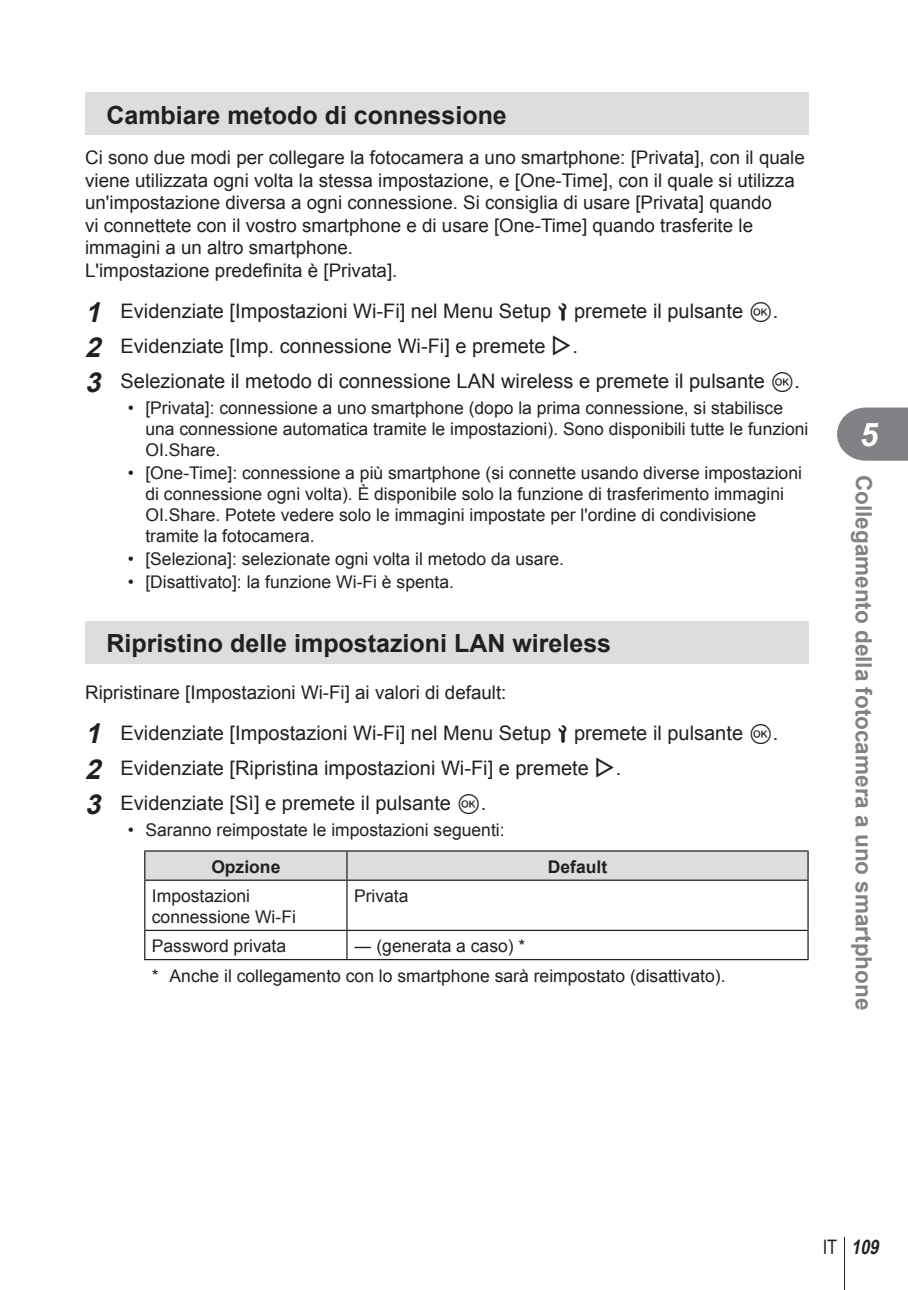
<style>
.page{position:relative;width:908px;height:1290px;background:#fff}
.page>*{position:absolute;margin:0;border:0;box-sizing:border-box;transform-origin:0 0}
.t1{font:italic 700 32.5px "Arial";color:#fff}
.t2{font:700 25px "Arial";color:#231f20}
.t3{font:700 22.5px "Arial";color:#808285}
.t4{font:20px/35.2px "Arial";color:#231f20}
.t5{font:italic 700 20px "Arial Narrow";color:#231f20}
.t6{font:18.75px/22.5px "Arial";color:#231f20}
.t7{font:17.5px/21px "Arial";color:#231f20}
.t8{font:700 17.5px "Arial";color:#231f20}
.s1{font-weight:700;font-style:italic;font-size:27.5px}
.s2{font-family:"Olympus 27"}
.s3{font-family:"Olympus 7"}
.s4{font-family:"olympus 15"}
.s5{font-weight:400;font-style:normal}
</style>
<div class="page">
<svg style="left:837px;top:407px;width:70px;height:54px;background:#8d8e91"></svg>
<hr style="left:843px;top:1237px;width:1px;height:53px;background:#231f20">
<div style="left:85px;top:92px;width:723px;height:43px;background:#dcddde"></div>
<div style="left:85px;top:621px;width:723px;height:42px;background:#dcddde"></div>
<hr style="left:144px;top:850px;width:203px;height:1px;background:#231f20">
<hr style="left:347px;top:850px;width:461px;height:1px;background:#231f20">
<div style="left:144px;top:851px;width:664px;height:28px;background:#dcddde"></div>
<hr style="left:144px;top:881px;width:1px;height:49px;background:#231f20">
<hr style="left:346px;top:881px;width:1px;height:49px;background:#231f20">
<hr style="left:807px;top:881px;width:1px;height:49px;background:#231f20">
<hr style="left:144px;top:930px;width:203px;height:1px;background:#231f20">
<svg style="left:144px;top:931px;width:1px;height:28px"></svg>
<hr style="left:347px;top:930px;width:461px;height:1px;background:#231f20">
<svg style="left:346px;top:931px;width:1px;height:28px"></svg>
<svg style="left:807px;top:931px;width:1px;height:28px"></svg>
<hr style="left:144px;top:879px;width:664px;height:2px;background:#231f20">
<hr style="left:144px;top:959px;width:664px;height:1px;background:#231f20">
<h2 class="t2" style="left:106px;top:101px;width:402px">Cambiare metodo di connessione</h2>
<p class="t6" style="left:85px;top:146px;width:721px">Ci sono due modi per collegare la fotocamera a uno smartphone: [Privata], con il quale viene utilizzata ogni volta la stessa impostazione, e [One-Time], con il quale si utilizza un'impostazione diversa a ogni connessione. Si consiglia di usare [Privata] quando<br>vi connettete con il vostro smartphone e di usare [One-Time] quando trasferite le immagini a un altro smartphone.<br>L'impostazione predefinita è [Privata].</p>
<p class="t4" style="left:85px;top:293px;width:716px"><span class="s1">1</span> Evidenziate [Impostazioni Wi-Fi] nel Menu Setup <span class="s2">e</span> premete il pulsante <span class="s3">Q</span>.<br><span class="s1">2</span> Evidenziate [Imp. connessione Wi-Fi] e premete <span class="s4">I</span>.<br><span class="s1">3</span> Selezionate il metodo di connessione LAN wireless e premete il pulsante <span class="s3">Q</span>.</p>
<p class="t7" style="left:145px;top:397px;width:664px;text-indent:-18px">• [Privata]: connessione a uno smartphone (dopo la prima connessione, si stabilisce una connessione automatica tramite le impostazioni). Sono disponibili tutte le funzioni<br>OI.Share.</p>
<p class="t7" style="left:145px;top:462px;width:657px;text-indent:-18px">• [One-Time]: connessione a più smartphone (si connette usando diverse impostazioni di connessione ogni volta). È disponibile solo la funzione di trasferimento immagini OI.Share. Potete vedere solo le immagini impostate per l'ordine di condivisione tramite la fotocamera.</p>
<p class="t7" style="left:128px;top:548px;width:437px">• [Seleziona]: selezionate ogni volta il metodo da usare.</p>
<p class="t7" style="left:128px;top:571px;width:328px">• [Disattivato]: la funzione Wi-Fi è spenta.</p>
<h2 class="t2" style="left:106px;top:630px;width:506px">Ripristino delle impostazioni LAN wireless</h2>
<p class="t6" style="left:85px;top:681px;width:422px">Ripristinare [Impostazioni Wi-Fi] ai valori di default:</p>
<p class="t4" style="left:85px;top:715px;width:694px"><span class="s1">1</span> Evidenziate [Impostazioni Wi-Fi] nel Menu Setup <span class="s2">e</span> premete il pulsante <span class="s3">Q</span>.<br><span class="s1">2</span> Evidenziate [Ripristina impostazioni Wi-Fi] e premete <span class="s4">I</span>.<br><span class="s1">3</span> Evidenziate [Sì] e premete il pulsante <span class="s3">Q</span>.</p>
<p class="t7" style="left:128px;top:819px;width:378px">• Saranno reimpostate le impostazioni seguenti:</p>
<p class="t8" style="left:211px;top:857px;width:71px">Opzione</p>
<p class="t8" style="left:547px;top:857px;width:61px">Default</p>
<p class="t7" style="left:152px;top:885px;width:145px">Impostazioni connessione Wi-Fi</p>
<p class="t7" style="left:354px;top:885px;width:56px">Privata</p>
<p class="t7" style="left:152px;top:936px;width:136px">Password privata</p>
<p class="t7" style="left:152px;top:931px;width:575px;line-height:29.5px;text-align:center">― (generata a caso) *<br>* Anche il collegamento con lo smartphone sarà reimpostato (disattivato).</p>
<h1 class="t1" style="left:859px;top:416px;width:20px">5</h1>
<p class="t3" style="left:875px;top:475px;width:537px;rotate:90deg">Collegamento della fotocamera a uno smartphone</p>
<p class="t5" style="left:822px;top:1235px;width:61px"><span class="s5">IT</span> 109</p>
</div>
